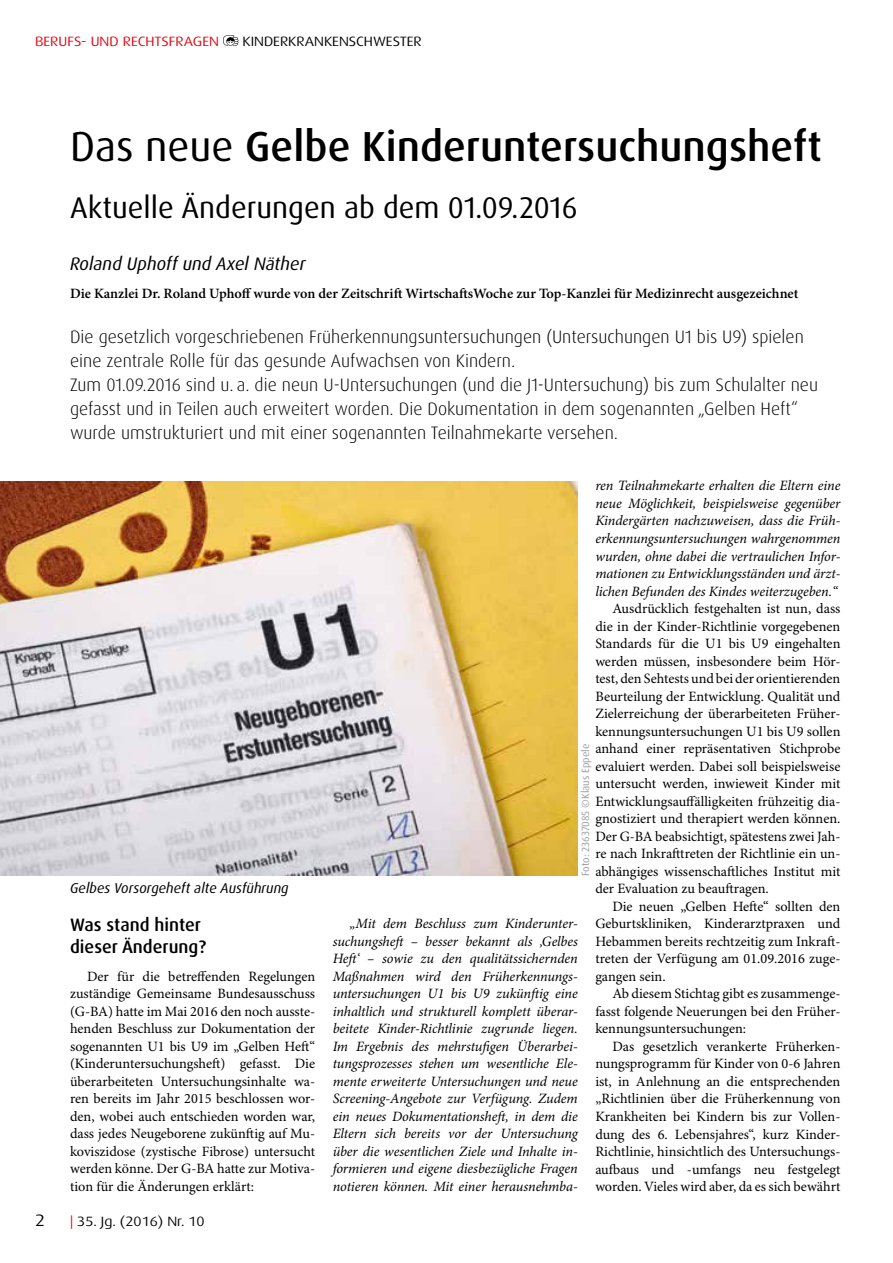
<style>
.page{position:relative;width:893px;height:1263px;background:#fff}
.page>*{position:absolute;margin:0;border:0;box-sizing:border-box;transform-origin:0 0}
.t1{font:500 42px "Dax OT";color:#000}
.t2{font:30px "Dax OT";color:#000}
.t3{font:italic 18.15px "Dax OT";color:#000}
.t4{font:300 18px/24px "Dax OT";color:#000}
.t5{font:500 18px/21.6px "Dax OT";color:#000}
.t6{font:16.5px "Dax Wide";color:#000}
.t7{font:14.25px/17.5px "Minion Pro";color:#000;text-align:justify}
.t8{font:italic 14.25px/17.5px "Minion Pro";letter-spacing:-.005em;color:#000;text-align:justify}
.t9{font:600 14.25px "Minion Pro";color:#000}
.t10{font:italic 14.25px "Dax OT";color:#000}
.t11{font:13.5px "Dax Wide";color:#000}
.t12{font:13.5px "Dax Wide";color:#e3000f}
.t13{font:10.5px "Dax OT";color:#9c9d9d}
.s1{font-weight:400}
.s2{color:#e3000f}
</style>
<div class="page">
<svg style="left:223px;top:35px;width:15px;height:11px"></svg>
<img style="left:0;top:481px;width:578px;height:394px">
<p class="t12" style="left:35px;top:33px;width:185px">BERUFS- UND RECHTSFRAGEN</p>
<p class="t11" style="left:242px;top:33px;width:181px">KINDERKRANKENSCHWESTER</p>
<h1 class="t1" style="left:70px;top:119px;width:753px"><span class="s1">Das neue</span> Gelbe Kinderuntersuchungsheft</h1>
<h2 class="t2" style="left:70px;top:188px;width:509px">Aktuelle Änderungen ab dem 01.09.2016</h2>
<p class="t3" style="left:70px;top:252px;width:237px">Roland Uphoff und Axel Näther</p>
<p class="t9" style="left:70px;top:285px;width:730px">Die Kanzlei Dr. Roland Uphoff wurde von der Zeitschrift WirtschaftsWoche zur Top-Kanzlei für Medizinrecht ausgezeichnet</p>
<p class="t4" style="left:70px;top:325px;width:749px">Die gesetzlich vorgeschriebenen Früherkennungsuntersuchungen (Untersuchungen U1 bis U9) spielen eine zentrale Rolle für das gesunde Aufwachsen von Kindern.<br>Zum 01.09.2016 sind u. a. die neun U-Untersuchungen (und die J1-Untersuchung) bis zum Schulalter neu gefasst und in Teilen auch erweitert worden. Die Dokumentation in dem sogenannten „Gelben Heft“ wurde umstrukturiert und mit einer sogenannten Teilnahmekarte versehen.</p>
<p class="t10" style="left:70px;top:879px;width:220px">Gelbes Vorsorgeheft alte Ausführung</p>
<p class="t5" style="left:70px;top:914px;width:138px">Was stand hinter dieser Änderung?</p>
<p class="t7" style="left:70px;top:968px;width:247px;text-indent:17px">Der für die betreffenden Regelungen zuständige Gemeinsame Bundesausschuss (G-BA) hatte im Mai 2016 den noch ausste&shy;henden Beschluss zur Dokumentation der sogenannten U1 bis U9 im „Gelben Heft“ (Kinderuntersuchungsheft) gefasst. Die überarbeiteten Untersuchungsinhalte wa&shy;ren bereits im Jahr 2015 beschlossen wor&shy;den, wobei auch entschieden worden war, dass jedes Neugeborene zukünftig auf Mu&shy;koviszidose (zystische Fibrose) untersucht werden könne. Der G-BA hatte zur Motiva&shy;tion für die Änderungen erklärt:</p>
<p class="t6" style="left:35px;top:1211px;width:11px">2</p>
<p class="t11" style="left:70px;top:1213px;width:136px"><span class="s2">|</span> 35. Jg. (2016) Nr. 10</p>
<p class="t8" style="left:595px;top:477px;width:247px">ren Teilnahmekarte erhalten die Eltern eine neue Möglichkeit, beispielsweise gegenüber Kindergärten nachzuweisen, dass die Früh&shy;erkennungsuntersuchungen wahrgenommen wurden, ohne dabei die vertraulichen Infor&shy;mationen zu Entwicklungsständen und ärzt&shy;lichen Befunden des Kindes weiterzugeben.“</p>
<p class="t7" style="left:595px;top:600px;width:247px;text-indent:17px">Ausdrücklich festgehalten ist nun, dass die in der Kinder-Richtlinie vorgegebenen Standards für die U1 bis U9 eingehalten werden müssen, insbesondere beim Hör&shy;test, den Sehtests und bei der orientierenden Beurteilung der Entwicklung. Qualität und Zielerreichung der überarbeiteten Früher&shy;kennungsuntersuchungen U1 bis U9 sollen anhand einer repräsentativen Stichprobe evaluiert werden. Dabei soll beispielsweise untersucht werden, inwieweit Kinder mit Entwicklungsauffälligkeiten frühzeitig dia&shy;gnostiziert und therapiert werden können.<br>Der G-BA beabsichtigt, spätestens zwei Jah&shy;re nach Inkrafttreten der Richtlinie ein un&shy;abhängiges wissenschaftliches Institut mit der Evaluation zu beauftragen.</p>
<p class="t7" style="left:595px;top:898px;width:247px;text-indent:17px">Die neuen „Gelben Hefte“ sollten den Geburtskliniken, Kinderarztpraxen und Hebammen bereits rechtzeitig zum Inkraft&shy;treten der Verfügung am 01.09.2016 zuge&shy;gangen sein.</p>
<p class="t7" style="left:595px;top:986px;width:247px;text-indent:17px">Ab diesem Stichtag gibt es zusammenge&shy;fasst folgende Neuerungen bei den Früher&shy;kennungsuntersuchungen:</p>
<p class="t7" style="left:595px;top:1038px;width:247px;text-indent:17px">Das gesetzlich verankerte Früherken&shy;nungsprogramm für Kinder von 0-6 Jahren ist, in Anlehnung an die entsprechenden „Richtlinien über die Früherkennung von Krankheiten bei Kindern bis zur Vollen&shy;dung des 6. Lebensjahres“, kurz Kinder-Richtlinie, hinsichtlich des Untersuchungs&shy;aufbaus und -umfangs neu festgelegt worden. Vieles wird aber, da es sich bewährt</p>
<p class="t13" style="left:579px;top:876px;width:134px;rotate:-90deg">Foto: 23637085 ©Klaus Eppele</p>
<p class="t8" style="left:333px;top:915px;width:247px;text-indent:17px">„Mit dem Beschluss zum Kinderunter&shy;suchungsheft – besser bekannt als ‚Gelbes Heft‘ – sowie zu den qualitätssichernden Maßnahmen wird den Früherkennungs&shy;untersuchungen U1 bis U9 zukünftig eine inhaltlich und strukturell komplett überar&shy;beitete Kinder-Richtlinie zugrunde liegen.<br>Im Ergebnis des mehrstufigen Überarbei&shy;tungsprozesses stehen um wesentliche Ele&shy;mente erweiterte Untersuchungen und neue Screening-Angebote zur Verfügung. Zudem ein neues Dokumentationsheft, in dem die Eltern sich bereits vor der Untersuchung über die wesentlichen Ziele und Inhalte in&shy;formieren und eigene diesbezügliche Fragen notieren können. Mit einer herausnehmba-</p>
</div>
